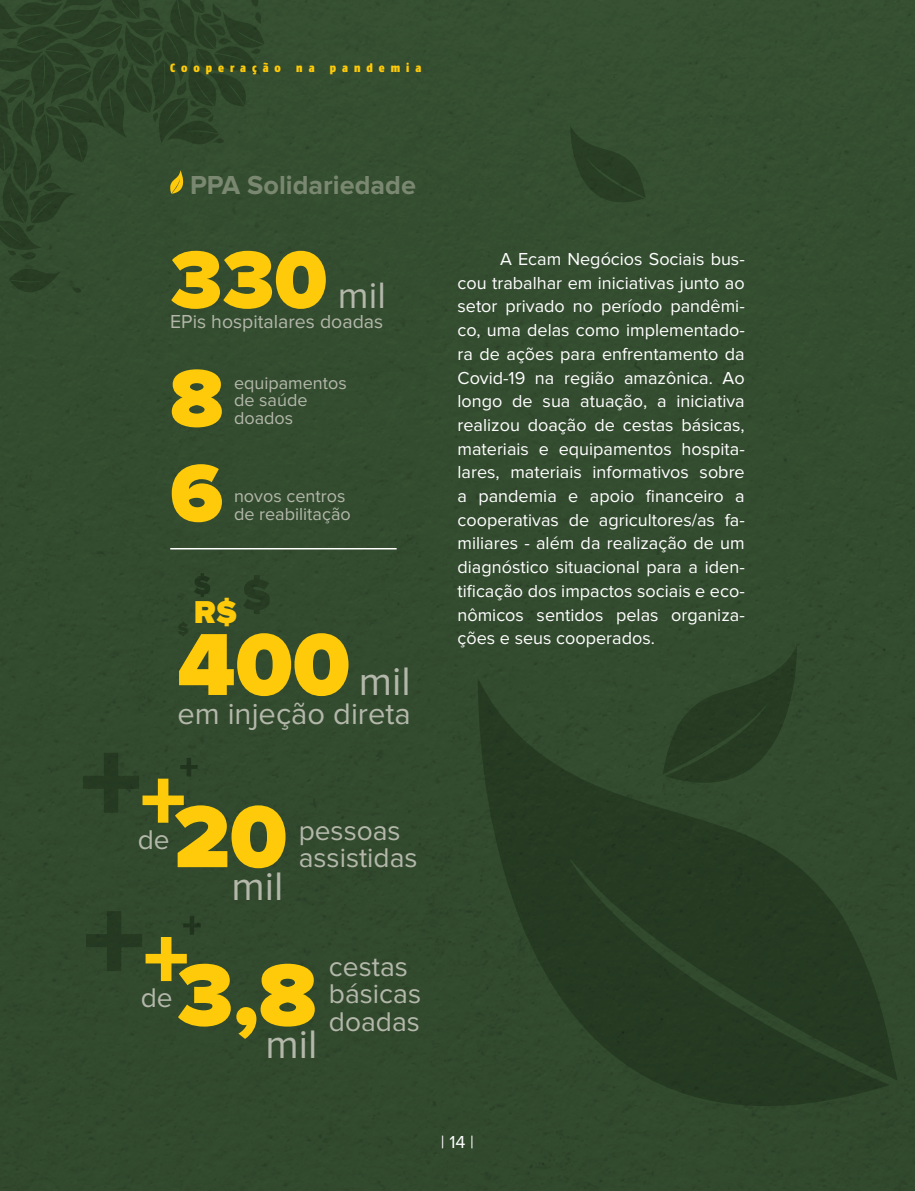
<style>
.page{position:relative;width:915px;height:1191px;background:#fff}
.page>*{position:absolute;margin:0;border:0;box-sizing:border-box;transform-origin:0 0}
.BIG_number{font:900 91.2px "Proxima Nova";color:#feca0a}
.BIG_number-2{font:900 84.3px "Proxima Nova";color:#feca0a}
.BIG_NUMER_texto{font:41.25px "Proxima Nova";color:#b4b8ab}
.BIG_NUMER_texto-2{font:38.1px "Proxima Nova";color:#b4b8ab}
.BIG_number-3{font:900 32.85px "Proxima Nova";color:#feca0a}
.BIG_NUMER_texto-3{font:30.9px "Proxima Nova";color:#b4b8ab}
.BIG_NUMER_texto-4{font:28.05px "Proxima Nova";color:#b4b8ab}
.SUB_TITULO{font:700 27px "Proxima Nova";color:#7a8871}
.BIG_NUMER_texto-5{font:19.5px "Proxima Nova";color:#b4b8ab}
.TEXTO{font:18px/23.7px "Proxima Nova";color:#fff;text-align:justify}
.BIG_NUMER_texto-6{font:18px/17.7px "Proxima Nova";color:#b4b8ab}
.TITULO{font:900 12px "Fago Co";letter-spacing:.5em;color:#feca0a}
</style>
<div class="page">
<div style="left:0;top:0;width:914px;height:1191px;background:#334b2f"></div>
<svg style="left:243px;top:575px;width:27px;height:39px"></svg>
<svg style="left:178px;top:622px;width:10px;height:14px"></svg>
<svg style="left:194px;top:573px;width:16px;height:24px"></svg>
<svg style="left:83px;top:753px;width:56px;height:59px"></svg>
<svg style="left:180px;top:758px;width:17px;height:18px"></svg>
<svg style="left:86px;top:911px;width:56px;height:60px"></svg>
<svg style="left:183px;top:916px;width:17px;height:18px"></svg>
<hr style="left:170px;top:548px;width:226px;height:1px;background:#fff">
<svg style="left:10px;top:269px;width:50px;height:23px"></svg>
<svg style="left:73px;top:288px;width:8px;height:5px"></svg>
<svg style="left:0;top:0;width:264px;height:259px"></svg>
<svg style="left:478px;top:680px;width:419px;height:427px;fill:#273c23"></svg>
<svg style="left:662px;top:649px;width:134px;height:134px"></svg>
<svg style="left:571px;top:128px;width:74px;height:74px"></svg>
<p class="TITULO" style="left:170px;top:61px;width:112px">Cooperação</p>
<p class="TITULO" style="left:296px;top:61px;width:20px">n a</p>
<p class="TITULO" style="left:330px;top:61px;width:93px">pandemia</p>
<p class="SUB_TITULO" style="left:190px;top:172px;width:227px">PPA Solidariedade</p>
<p class="BIG_number-2" style="left:170px;top:241px;width:158px">330</p>
<p class="BIG_NUMER_texto-2" style="left:338px;top:278px;width:49px">mil</p>
<p class="BIG_NUMER_texto-5" style="left:170px;top:312px;width:214px">EPis hospitalares doadas</p>
<p class="BIG_number-2" style="left:170px;top:360px;width:55px">8</p>
<p class="BIG_NUMER_texto-6" style="left:234px;top:374px;width:114px">equipamentos de saúde doados</p>
<p class="BIG_number-2" style="left:170px;top:454px;width:54px">6</p>
<p class="BIG_NUMER_texto-6" style="left:234px;top:488px;width:113px">novos centros</p>
<p class="BIG_NUMER_texto-6" style="left:234px;top:506px;width:118px">de reabilitação</p>
<p class="BIG_number-3" style="left:194px;top:597px;width:45px">R$</p>
<p class="BIG_number" style="left:177px;top:623px;width:174px">400</p>
<p class="BIG_NUMER_texto" style="left:359px;top:662px;width:53px">mil</p>
<p class="BIG_NUMER_texto-3" style="left:177px;top:700px;width:235px">em injeção direta</p>
<p class="BIG_number" style="left:140px;top:759px;width:48px">+</p>
<p class="BIG_number" style="left:174px;top:795px;width:115px">20</p>
<p class="BIG_NUMER_texto-4" style="left:138px;top:826px;width:33px">de</p>
<p class="BIG_NUMER_texto-4" style="left:298px;top:817px;width:103px">pessoas</p>
<p class="BIG_NUMER_texto-4" style="left:298px;top:845px;width:120px">assistidas</p>
<p class="BIG_NUMER_texto" style="left:231px;top:867px;width:53px">mil</p>
<p class="BIG_number" style="left:143px;top:917px;width:48px">+</p>
<p class="BIG_number" style="left:177px;top:953px;width:141px">3,8</p>
<p class="BIG_NUMER_texto-4" style="left:141px;top:985px;width:33px">de</p>
<p class="BIG_NUMER_texto" style="left:265px;top:1025px;width:53px">mil</p>
<p class="BIG_NUMER_texto-4" style="left:329px;top:953px;width:80px">cestas</p>
<p class="BIG_NUMER_texto-4" style="left:329px;top:981px;width:94px">básicas</p>
<p class="BIG_NUMER_texto-4" style="left:329px;top:1008px;width:93px">doadas</p>
<p class="TEXTO" style="left:457px;top:248px;width:289px;text-indent:43px">A Ecam Negócios Sociais bus&shy;cou trabalhar em iniciativas junto ao setor privado no período pandêmi&shy;co, uma delas como implementado&shy;ra de ações para enfrentamento da Covid-19 na região amazônica. Ao longo de sua atuação, a iniciativa realizou doação de cestas básicas, materiais e equipamentos hospita&shy;lares, materiais informativos sobre a pandemia e apoio financeiro a cooperativas de agricultores/as fa&shy;miliares - além da realização de um diagnóstico situacional para a iden&shy;tificação dos impactos sociais e eco&shy;nômicos sentidos pelas organiza&shy;ções e seus cooperados.</p>
<p class="TEXTO" style="left:441px;top:1131px;width:35px">| 14 |</p>
</div>
